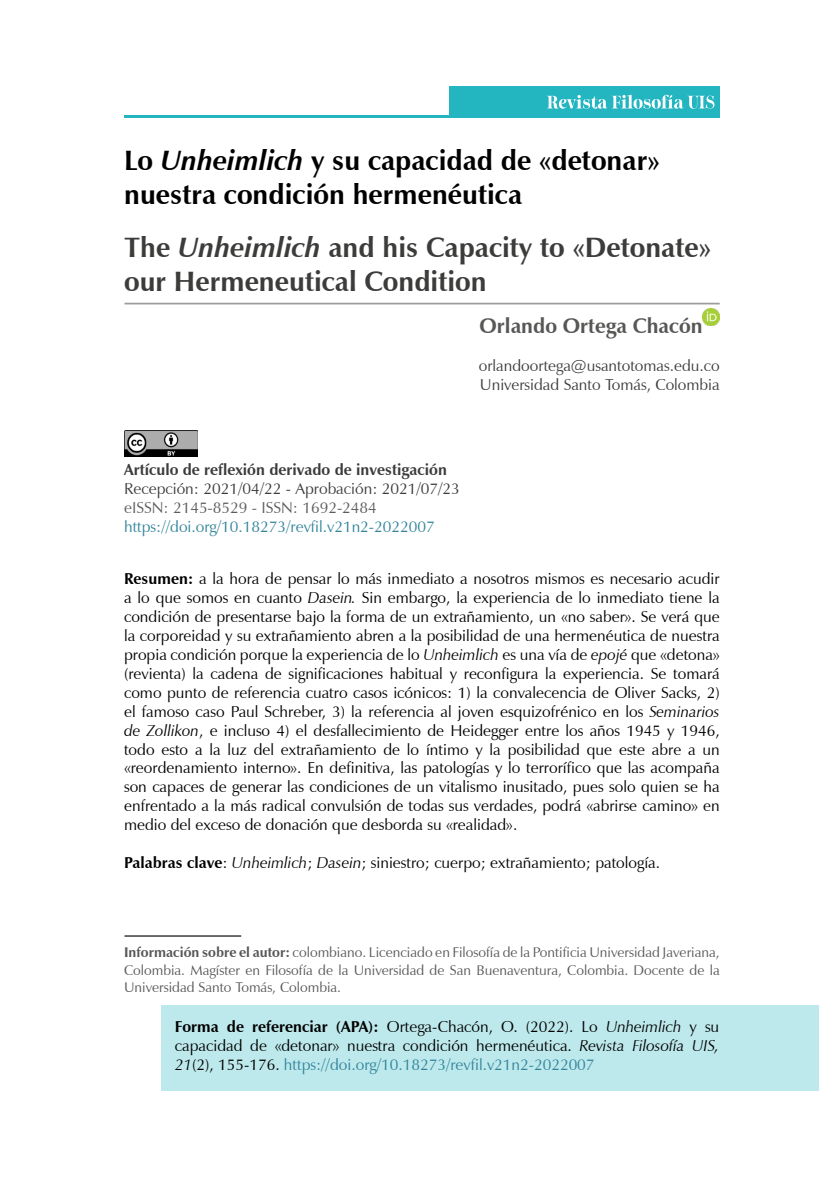
<style>
.page{position:relative;width:819px;height:1191px;background:#fff}
.page>*{position:absolute;margin:0;border:0;box-sizing:border-box;transform-origin:0 0}
.t1{font:700 28px/33.6px "Zapf Humanist 601 BT";color:#3c3c3b}
.t2{font:700 28px/33.6px "Zapf Humanist 601 BT";color:#000}
.t3{font:700 21px "Zapf Humanist 601 BT";color:#575756}
.t4{font:15.75px/18.9px "Zapf Humanist 601 BT";color:#000;text-align:justify}
.t5{font:15.75px/18.9px "Zapf Humanist 601 BT";color:#3c3c3b}
.t6{font:15.75px "Zapf Humanist 601 BT";color:#33849b}
.t7{font:700 15.75px "Zapf Humanist 601 BT";color:#3c3c3b}
.t8{font:15.75px "Zapf Humanist 601 BT";color:#5c5c5b}
.t9{font:14px/17.5px "Zapf Humanist 601 BT";color:#575756;text-align:justify}
.s1{font-style:italic}
.s2{font-weight:700}
.s3{color:#33849b}
</style>
<div class="page">
<img style="left:702px;top:309px;width:17px;height:17px">
<img style="left:124px;top:430px;width:73px;height:26px">
<div style="left:161px;top:1005px;width:657px;height:85px;background:#bde9ec"></div>
<div style="left:449px;top:86px;width:270px;height:32px;background:#23b6c1"></div>
<svg style="left:546px;top:95px;width:168px;height:14px"></svg>
<hr style="left:124px;top:115px;width:325px;height:3px;background:#23b6c1">
<hr style="left:124px;top:935px;width:117px;height:2px;background:#575756">
<hr style="left:124px;top:303px;width:595px;height:1px;background:#9d9d9c">
<h1 class="t2" style="left:124px;top:144px;width:537px">Lo <span class="s1">Unheimlich</span> y su capacidad de «detonar» nuestra condición hermenéutica</h1>
<h1 class="t1" style="left:124px;top:231px;width:588px">The <span class="s1">Unheimlich</span> and his Capacity to «Detonate» our Hermeneutical Condition</h1>
<h2 class="t3" style="left:479px;top:313px;width:224px">Orlando Ortega Chacón</h2>
<p class="t5" style="left:479px;top:356px;width:242px">orlandoortega@usantotomas.edu.co<br>Universidad Santo Tomás, Colombia</p>
<p class="t7" style="left:124px;top:460px;width:324px">Artículo de reflexión derivado de investigación</p>
<p class="t5" style="left:124px;top:479px;width:337px">Recepción: 2021/04/22 - Aprobación: 2021/07/23</p>
<p class="t8" style="left:124px;top:498px;width:254px">eISSN: 2145-8529 - ISSN: 1692-2484</p>
<p class="t6" style="left:124px;top:517px;width:312px">https://doi.org/10.18273/revfil.v21n2-2022007</p>
<p class="t4" style="left:124px;top:569px;width:597px"><span class="s2">Resumen:</span> a la hora de pensar lo más inmediato a nosotros mismos es necesario acudir a lo que somos en cuanto <span class="s1">Dasein.</span> Sin embargo, la experiencia de lo inmediato tiene la condición de presentarse bajo la forma de un extrañamiento, un «no saber». Se verá que la corporeidad y su extrañamiento abren a la posibilidad de una hermenéutica de nuestra propia condición porque la experiencia de lo <span class="s1">Unheimlich</span> es una vía de <span class="s1">epojé</span> que «detona» (revienta) la cadena de significaciones habitual y reconfigura la experiencia. Se tomará como punto de referencia cuatro casos icónicos: 1) la convalecencia de Oliver Sacks, 2) el famoso caso Paul Schreber, 3) la referencia al joven esquizofrénico en los <span class="s1">Seminarios de Zollikon</span>, e incluso 4) el desfallecimiento de Heidegger entre los años 1945 y 1946, todo esto a la luz del extrañamiento de lo íntimo y la posibilidad que este abre a un «reordenamiento interno». En definitiva, las patologías y lo terrorífico que las acompaña son capaces de generar las condiciones de un vitalismo inusitado, pues solo quien se ha enfrentado a la más radical convulsión de todas sus verdades, podrá «abrirse camino» en medio del exceso de donación que desborda su «realidad».</p>
<p class="t4" style="left:124px;top:853px;width:537px"><span class="s2">Palabras clave</span>: <span class="s1">Unheimlich</span>; <span class="s1">Dasein</span>; siniestro; cuerpo; extrañamiento; patología.</p>
<p class="t9" style="left:124px;top:944px;width:597px"><span class="s2">Información sobre el autor:</span> colombiano. Licenciado en Filosofía de la Pontificia Universidad Javeriana, Colombia. Magíster en Filosofía de la Universidad de San Buenaventura, Colombia. Docente de la Universidad Santo Tomás, Colombia.</p>
<p class="t4" style="left:175px;top:1017px;width:546px"><span class="s2">Forma de referenciar (APA):</span> Ortega-Chacón, O. (2022). Lo <span class="s1">Unheimlich</span> y su capacidad de «detonar» nuestra condición hermenéutica. <span class="s1">Revista Filosofía UIS, 21</span>(2), 155-176. <span class="s3">https://doi.org/10.18273/revfil.v21n2-2022007</span></p>
</div>
